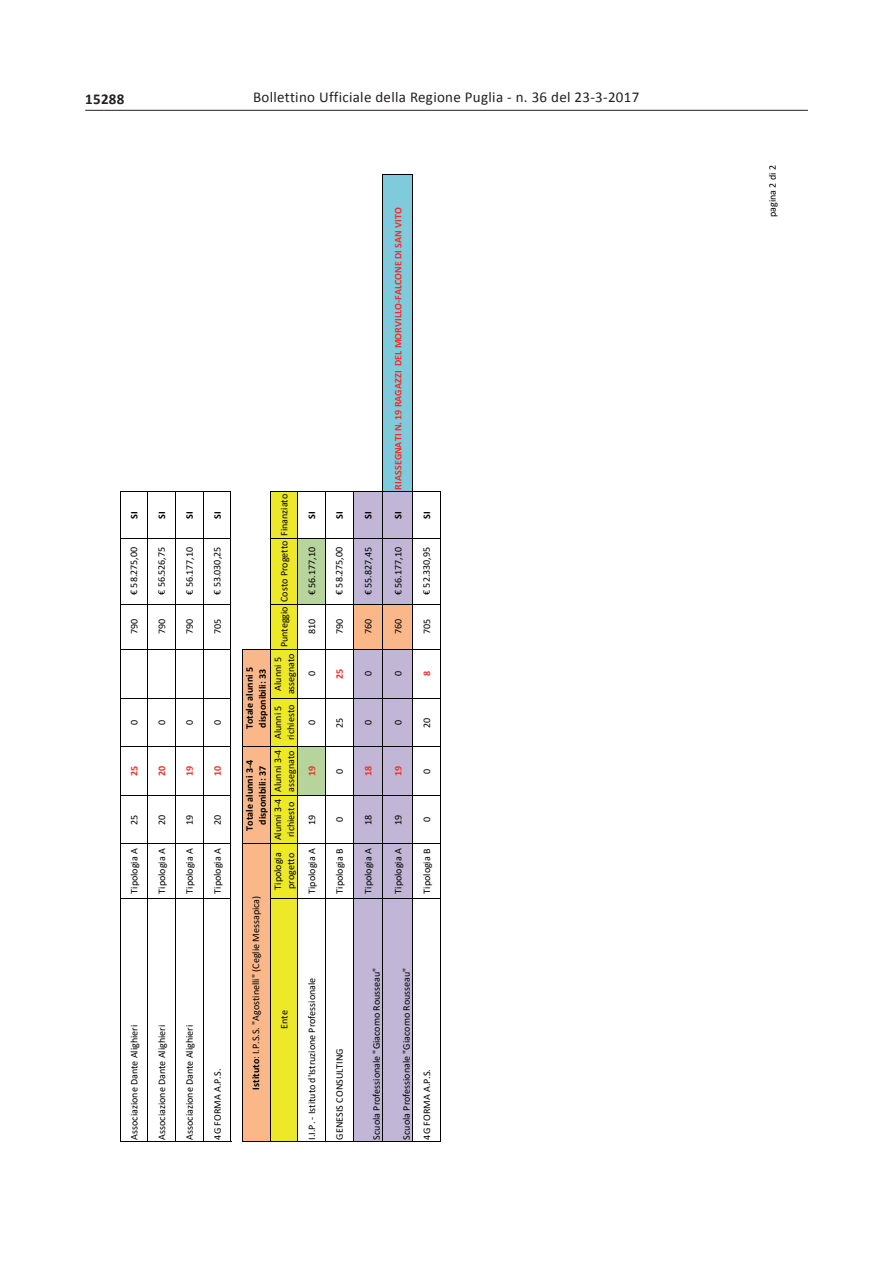
<style>
.page{position:relative;width:893px;height:1263px;background:#fff}
.page>*{position:absolute;margin:0;border:0;box-sizing:border-box;transform-origin:0 0}
.t1{font:15px "Calibri";letter-spacing:.02em;color:#231f20}
.t2{font:700 15px "Calibri";letter-spacing:.02em;color:#231f20}
.t3{font:10.05px/13px "Calibri";color:#000}
.t4{font:700 10.05px/13px "Calibri";color:#000;text-align:center}
.t5{font:700 10.05px "Calibri";color:#ee2f2a}
.s1{font-weight:700}
</style>
<div class="page">
<hr style="left:85px;top:110px;width:723px;height:1px;background:#231f20">
<div style="left:242px;top:650px;width:28px;height:491px;background:#fab88a"></div>
<div style="left:270px;top:491px;width:28px;height:650px;background:#ede929"></div>
<div style="left:298px;top:747px;width:27px;height:48px;background:#b7d49c"></div>
<div style="left:298px;top:539px;width:27px;height:65px;background:#b7d49c"></div>
<div style="left:353px;top:650px;width:60px;height:491px;background:#c1b6d5"></div>
<div style="left:353px;top:604px;width:60px;height:46px;background:#fab88a"></div>
<div style="left:353px;top:491px;width:60px;height:113px;background:#c1b6d5"></div>
<div style="left:383px;top:175px;width:30px;height:316px;background:#7fcbdb"></div>
<hr style="left:120px;top:1141px;width:111px;height:1px;background:#000">
<hr style="left:120px;top:843px;width:111px;height:1px;background:#000">
<hr style="left:120px;top:746px;width:111px;height:1px;background:#000">
<hr style="left:120px;top:649px;width:111px;height:1px;background:#000">
<hr style="left:120px;top:898px;width:111px;height:1px;background:#000">
<hr style="left:120px;top:795px;width:111px;height:1px;background:#000">
<hr style="left:120px;top:698px;width:111px;height:1px;background:#000">
<hr style="left:120px;top:604px;width:111px;height:1px;background:#000">
<hr style="left:120px;top:538px;width:111px;height:1px;background:#000">
<hr style="left:120px;top:491px;width:111px;height:1px;background:#000">
<hr style="left:242px;top:1141px;width:199px;height:1px;background:#000">
<hr style="left:270px;top:898px;width:171px;height:1px;background:#000">
<hr style="left:243px;top:843px;width:198px;height:1px;background:#000">
<hr style="left:270px;top:795px;width:171px;height:1px;background:#000">
<hr style="left:243px;top:746px;width:198px;height:1px;background:#000">
<hr style="left:270px;top:698px;width:171px;height:1px;background:#000">
<hr style="left:243px;top:649px;width:198px;height:1px;background:#000">
<hr style="left:270px;top:604px;width:171px;height:1px;background:#000">
<hr style="left:270px;top:538px;width:171px;height:1px;background:#000">
<hr style="left:270px;top:491px;width:171px;height:1px;background:#000">
<hr style="left:383px;top:174px;width:30px;height:1px;background:#000">
<hr style="left:120px;top:491px;width:1px;height:650px;background:#000">
<hr style="left:147px;top:491px;width:1px;height:650px;background:#000">
<hr style="left:175px;top:491px;width:1px;height:650px;background:#000">
<hr style="left:203px;top:491px;width:1px;height:650px;background:#000">
<hr style="left:231px;top:491px;width:1px;height:650px;background:#000">
<hr style="left:242px;top:649px;width:1px;height:492px;background:#000">
<hr style="left:270px;top:491px;width:1px;height:650px;background:#000">
<hr style="left:297px;top:491px;width:1px;height:650px;background:#000">
<hr style="left:325px;top:491px;width:1px;height:650px;background:#000">
<hr style="left:353px;top:491px;width:1px;height:650px;background:#000">
<hr style="left:382px;top:174px;width:1px;height:967px;background:#000">
<hr style="left:412px;top:174px;width:1px;height:967px;background:#000">
<hr style="left:440px;top:491px;width:1px;height:650px;background:#000">
<h1 class="t2" style="left:85px;top:89px;width:41px">15288</h1>
<h1 class="t1" style="left:253px;top:88px;width:388px">Bollettino Ufficiale della Regione Puglia - n. 36 del 23-3-2017</h1>
<p class="t5" style="left:391px;top:489px;width:284px;rotate:-90deg">RIASSEGNATI N. 19 RAGAZZI DEL MORVILLO-FALCONE DI SAN VITO</p>
<p class="t4" style="left:128px;top:519px;width:9px;rotate:-90deg">SI</p>
<p class="t4" style="left:155px;top:519px;width:9px;rotate:-90deg">SI</p>
<p class="t4" style="left:183px;top:519px;width:9px;rotate:-90deg">SI</p>
<p class="t4" style="left:211px;top:519px;width:9px;rotate:-90deg">SI</p>
<p class="t3" style="left:127px;top:595px;width:50px;rotate:-90deg">€ 58.275,00</p>
<p class="t3" style="left:155px;top:595px;width:50px;rotate:-90deg">€ 56.526,75</p>
<p class="t3" style="left:183px;top:595px;width:50px;rotate:-90deg">€ 56.177,10</p>
<p class="t3" style="left:210px;top:595px;width:50px;rotate:-90deg">€ 53.030,25</p>
<p class="t3" style="left:127px;top:634px;width:17px;rotate:-90deg">790</p>
<p class="t3" style="left:155px;top:634px;width:17px;rotate:-90deg">790</p>
<p class="t3" style="left:183px;top:634px;width:17px;rotate:-90deg">790</p>
<p class="t3" style="left:211px;top:634px;width:17px;rotate:-90deg">705</p>
<p class="t3" style="left:277px;top:647px;width:155px;rotate:-90deg">Punteggio Costo Progetto Finanziato</p>
<p class="t4" style="left:305px;top:519px;width:9px;rotate:-90deg">SI</p>
<p class="t3" style="left:305px;top:595px;width:50px;rotate:-90deg">€ 56.177,10</p>
<p class="t3" style="left:305px;top:634px;width:17px;rotate:-90deg">810</p>
<p class="t4" style="left:333px;top:519px;width:9px;rotate:-90deg">SI</p>
<p class="t3" style="left:332px;top:595px;width:50px;rotate:-90deg">€ 58.275,00</p>
<p class="t3" style="left:333px;top:634px;width:17px;rotate:-90deg">790</p>
<p class="t4" style="left:362px;top:519px;width:9px;rotate:-90deg">SI</p>
<p class="t3" style="left:361px;top:595px;width:50px;rotate:-90deg">€ 55.827,45</p>
<p class="t3" style="left:361px;top:634px;width:17px;rotate:-90deg">760</p>
<p class="t4" style="left:391px;top:519px;width:9px;rotate:-90deg">SI</p>
<p class="t4" style="left:420px;top:519px;width:9px;rotate:-90deg">SI</p>
<p class="t3" style="left:391px;top:595px;width:50px;rotate:-90deg">€ 56.177,10</p>
<p class="t3" style="left:420px;top:595px;width:50px;rotate:-90deg">€ 52.330,95</p>
<p class="t3" style="left:391px;top:634px;width:17px;rotate:-90deg">760</p>
<p class="t3" style="left:420px;top:634px;width:17px;rotate:-90deg">705</p>
<p class="t3" style="left:127px;top:725px;width:7px;rotate:-90deg">0</p>
<p class="t3" style="left:155px;top:725px;width:7px;rotate:-90deg">0</p>
<p class="t3" style="left:183px;top:725px;width:7px;rotate:-90deg">0</p>
<p class="t3" style="left:211px;top:725px;width:7px;rotate:-90deg">0</p>
<p class="t3" style="left:271px;top:694px;width:43px;text-align:center;rotate:-90deg">Alunni 5 assegnato</p>
<p class="t4" style="left:243px;top:729px;width:64px;text-align:left;rotate:-90deg">Totale alunni 5 disponibili: 33</p>
<p class="t3" style="left:271px;top:740px;width:37px;rotate:-90deg">Alunni 5 richiesto</p>
<p class="t3" style="left:305px;top:676px;width:7px;rotate:-90deg">0</p>
<p class="t3" style="left:305px;top:725px;width:7px;rotate:-90deg">0</p>
<p class="t5" style="left:332px;top:679px;width:12px;rotate:-90deg">25</p>
<p class="t3" style="left:333px;top:728px;width:12px;rotate:-90deg">25</p>
<p class="t3" style="left:361px;top:676px;width:7px;rotate:-90deg">0</p>
<p class="t3" style="left:361px;top:725px;width:7px;rotate:-90deg">0</p>
<p class="t3" style="left:391px;top:676px;width:7px;rotate:-90deg">0</p>
<p class="t3" style="left:391px;top:725px;width:7px;rotate:-90deg">0</p>
<p class="t5" style="left:420px;top:676px;width:7px;rotate:-90deg">8</p>
<p class="t3" style="left:420px;top:728px;width:12px;rotate:-90deg">20</p>
<p class="t5" style="left:127px;top:776px;width:12px;rotate:-90deg">25</p>
<p class="t3" style="left:127px;top:825px;width:12px;rotate:-90deg">25</p>
<p class="t5" style="left:155px;top:776px;width:12px;rotate:-90deg">20</p>
<p class="t3" style="left:155px;top:825px;width:12px;rotate:-90deg">20</p>
<p class="t5" style="left:183px;top:776px;width:12px;rotate:-90deg">19</p>
<p class="t3" style="left:183px;top:825px;width:12px;rotate:-90deg">19</p>
<p class="t5" style="left:210px;top:776px;width:12px;rotate:-90deg">10</p>
<p class="t3" style="left:211px;top:825px;width:12px;rotate:-90deg">20</p>
<p class="t3" style="left:271px;top:792px;width:43px;rotate:-90deg">Alunni 3-4 assegnato</p>
<p class="t4" style="left:243px;top:830px;width:72px;rotate:-90deg">Totale alunni 3-4 disponibili: 37</p>
<p class="t3" style="left:271px;top:840px;width:43px;text-align:center;rotate:-90deg">Alunni 3-4 richiesto</p>
<p class="t5" style="left:305px;top:776px;width:12px;rotate:-90deg">19</p>
<p class="t3" style="left:305px;top:825px;width:12px;rotate:-90deg">19</p>
<p class="t3" style="left:333px;top:774px;width:7px;rotate:-90deg">0</p>
<p class="t3" style="left:333px;top:822px;width:7px;rotate:-90deg">0</p>
<p class="t5" style="left:361px;top:776px;width:12px;rotate:-90deg">18</p>
<p class="t3" style="left:361px;top:825px;width:12px;rotate:-90deg">18</p>
<p class="t5" style="left:391px;top:776px;width:12px;rotate:-90deg">19</p>
<p class="t3" style="left:391px;top:825px;width:12px;rotate:-90deg">19</p>
<p class="t3" style="left:420px;top:774px;width:7px;rotate:-90deg">0</p>
<p class="t3" style="left:420px;top:822px;width:7px;rotate:-90deg">0</p>
<p class="t3" style="left:127px;top:894px;width:47px;rotate:-90deg">Tipologia A</p>
<p class="t3" style="left:155px;top:894px;width:47px;rotate:-90deg">Tipologia A</p>
<p class="t3" style="left:183px;top:894px;width:47px;rotate:-90deg">Tipologia A</p>
<p class="t3" style="left:211px;top:894px;width:47px;rotate:-90deg">Tipologia A</p>
<p class="t3" style="left:271px;top:890px;width:39px;rotate:-90deg">Tipologia progetto</p>
<p class="t3" style="left:305px;top:894px;width:47px;rotate:-90deg">Tipologia A</p>
<p class="t3" style="left:333px;top:894px;width:47px;rotate:-90deg">Tipologia B</p>
<p class="t3" style="left:361px;top:894px;width:47px;rotate:-90deg">Tipologia A</p>
<p class="t3" style="left:391px;top:894px;width:47px;rotate:-90deg">Tipologia A</p>
<p class="t3" style="left:420px;top:893px;width:46px;rotate:-90deg">Tipologia B</p>
<p class="t3" style="left:127px;top:1139px;width:116px;rotate:-90deg">Associazione Dante Alighieri</p>
<p class="t3" style="left:155px;top:1139px;width:116px;rotate:-90deg">Associazione Dante Alighieri</p>
<p class="t3" style="left:183px;top:1139px;width:116px;rotate:-90deg">Associazione Dante Alighieri</p>
<p class="t3" style="left:211px;top:1139px;width:72px;rotate:-90deg">4G FORMA A.P.S.</p>
<p class="t3" style="left:249px;top:1089px;width:195px;rotate:-90deg"><span class="s1">Istituto</span>: I.P.S.S. "Agostinelli" (Ceglie Messapica)</p>
<p class="t3" style="left:277px;top:1029px;width:20px;rotate:-90deg">Ente</p>
<p class="t3" style="left:305px;top:1139px;width:163px;rotate:-90deg">I.I.P. - Istituto d'Istruzione Professionale</p>
<p class="t3" style="left:333px;top:1139px;width:93px;rotate:-90deg">GENESIS CONSULTING</p>
<p class="t3" style="left:370px;top:1139px;width:173px;rotate:-90deg">Scuola Professionale "Giacomo Rousseau"</p>
<p class="t3" style="left:400px;top:1139px;width:173px;rotate:-90deg">Scuola Professionale "Giacomo Rousseau"</p>
<p class="t3" style="left:420px;top:1139px;width:72px;rotate:-90deg">4G FORMA A.P.S.</p>
<p class="t3" style="left:766px;top:217px;width:53px;rotate:-90deg">pagina 2 di 2</p>
</div>
